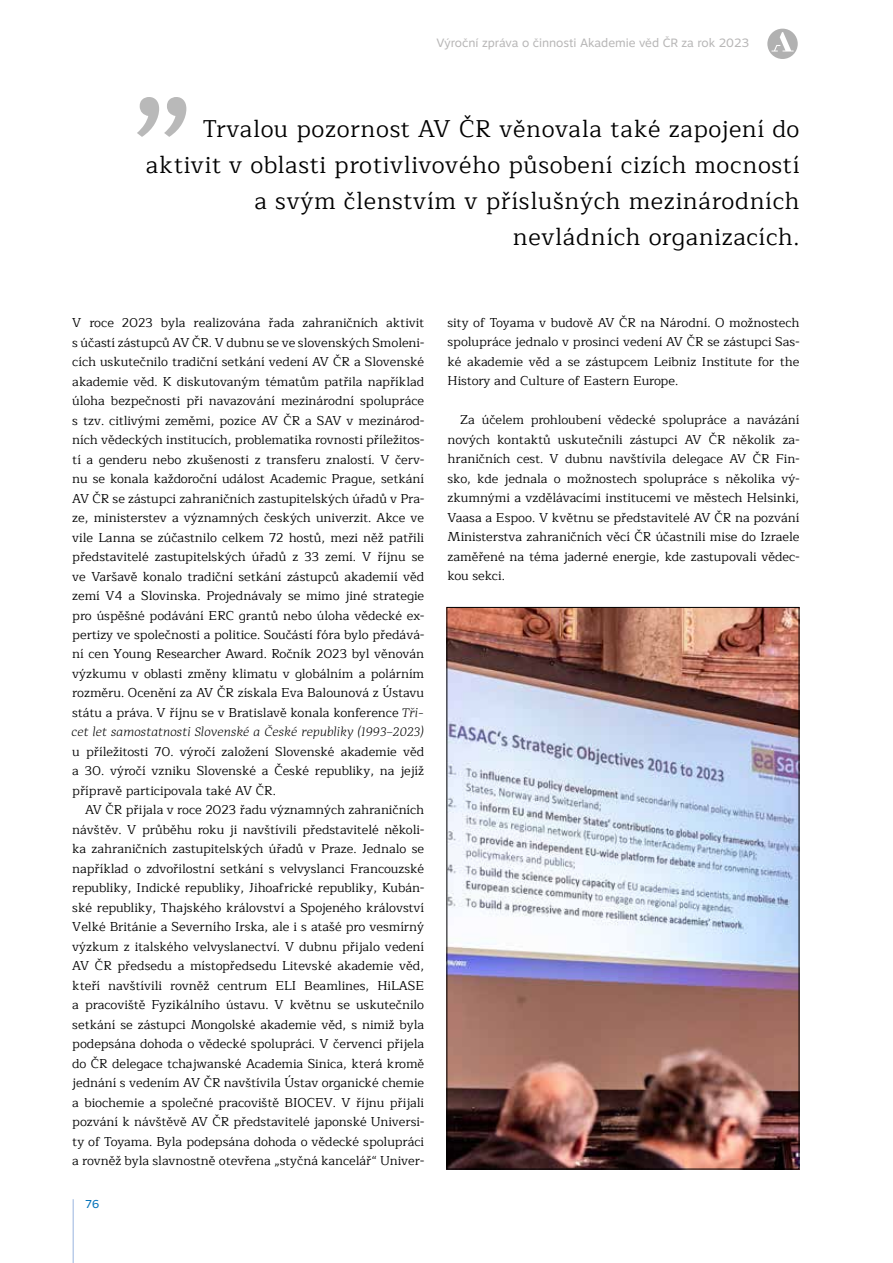
<style>
.page{position:relative;width:893px;height:1263px;background:#fff}
.page>*{position:absolute;margin:0;border:0;box-sizing:border-box;transform-origin:0 0}
.t1{font:165px "Motiva Sans";color:#646363}
.t2{font:24px/36px "Maitree";letter-spacing:.03em;color:#000;text-align:right}
.t3{font:12.75px/19.5px "Maitree";color:#000;text-align:justify}
.t4{font:italic 300 12.75px "Adagio Serif";color:#000}
.t5{font:12px "Motiva Sans";color:#b8b7b7}
.t6{font:11.4px "Motiva Sans";color:#0071b9}
.s1{font-family:"Adagio Serif";font-weight:300;font-style:italic}
</style>
<div class="page">
<hr style="left:73px;top:1199px;width:1px;height:64px;background:#98b3de">
<svg style="left:767px;top:29px;width:31px;height:30px"></svg>
<img style="left:448px;top:609px;width:349px;height:558px">
<p class="t5" style="left:436px;top:34px;width:314px">Výroční zpráva o činnosti Akademie věd ČR za rok 2023</p>
<h1 class="t1" style="left:131px;top:-62px;width:66px">„</h1>
<h2 class="t2" style="left:146px;top:111px;width:655px">Trvalou pozornost AV ČR věnovala také zapojení do aktivit v oblasti protivlivového působení cizích mocností a svým členstvím v příslušných mezinárodních nevládních organizacích.</h2>
<p class="t3" style="left:72px;top:313px;width:353px">V roce 2023 byla realizována řada zahraničních aktivit s účastí zástupců AV ČR. V dubnu se ve slovenských Smoleni&shy;cích uskutečnilo tradiční setkání vedení AV ČR a Slovenské akademie věd. K diskutovaným tématům patřila například úloha bezpečnosti při navazování mezinárodní spolupráce s tzv. citlivými zeměmi, pozice AV ČR a SAV v mezinárod&shy;ních vědeckých institucích, problematika rovnosti příležitos&shy;tí a genderu nebo zkušenosti z transferu znalostí. V červ&shy;nu se konala každoroční událost Academic Prague, setkání AV ČR se zástupci zahraničních zastupitelských úřadů v Pra&shy;ze, ministerstev a významných českých univerzit. Akce ve vile Lanna se zúčastnilo celkem 72 hostů, mezi něž patřili představitelé zastupitelských úřadů z 33 zemí. V říjnu se ve Varšavě konalo tradiční setkání zástupců akademií věd zemí V4 a Slovinska. Projednávaly se mimo jiné strategie pro úspěšné podávání ERC grantů nebo úloha vědecké ex&shy;pertizy ve společnosti a politice. Součástí fóra bylo předává&shy;ní cen Young Researcher Award. Ročník 2023 byl věnován výzkumu v oblasti změny klimatu v globálním a polárním rozměru. Ocenění za AV ČR získala Eva Balounová z Ústavu státu a práva. V říjnu se v Bratislavě konala konference <span class="s1">Tři-</span></p>
<p class="t4" style="left:72px;top:724px;width:353px">cet let samostatnosti Slovenské a České republiky (1993–2023)</p>
<p class="t3" style="left:72px;top:742px;width:353px">u příležitosti 70. výročí založení Slovenské akademie věd a 30. výročí vzniku Slovenské a České republiky, na jejíž přípravě participovala také AV ČR.</p>
<p class="t3" style="left:72px;top:800px;width:353px;text-indent:13px">AV ČR přijala v roce 2023 řadu významných zahraničních návštěv. V průběhu roku ji navštívili představitelé několi&shy;ka zahraničních zastupitelských úřadů v Praze. Jednalo se například o zdvořilostní setkání s velvyslanci Francouzské republiky, Indické republiky, Jihoafrické republiky, Kubán&shy;ské republiky, Thajského království a Spojeného království Velké Británie a Severního Irska, ale i s atašé pro vesmírný výzkum z italského velvyslanectví. V dubnu přijalo vedení AV ČR předsedu a místopředsedu Litevské akademie věd, kteří navštívili rovněž centrum ELI Beamlines, HiLASE a pracoviště Fyzikálního ústavu. V květnu se uskutečnilo setkání se zástupci Mongolské akademie věd, s nimiž byla podepsána dohoda o vědecké spolupráci. V červenci přijela do ČR delegace tchajwanské Academia Sinica, která kromě jednání s vedením AV ČR navštívila Ústav organické chemie a biochemie a společné pracoviště BIOCEV. V říjnu přijali pozvání k návštěvě AV ČR představitelé japonské Universi&shy;ty of Toyama. Byla podepsána dohoda o vědecké spolupráci a rovněž byla slavnostně otevřena „styčná kancelář“ Univer-</p>
<p class="t6" style="left:86px;top:1195px;width:15px">76</p>
<p class="t3" style="left:448px;top:313px;width:353px">sity of Toyama v budově AV ČR na Národní. O možnostech spolupráce jednalo v prosinci vedení AV ČR se zástupci Sas&shy;ké akademie věd a se zástupcem Leibniz Institute for the History and Culture of Eastern Europe.</p>
<p class="t3" style="left:448px;top:410px;width:353px;text-indent:13px">Za účelem prohloubení vědecké spolupráce a navázání nových kontaktů uskutečnili zástupci AV ČR několik za&shy;hraničních cest. V dubnu navštívila delegace AV ČR Fin&shy;sko, kde jednala o možnostech spolupráce s několika vý&shy;zkumnými a vzdělávacími institucemi ve městech Helsinki, Vaasa a Espoo. V květnu se představitelé AV ČR na pozvání Ministerstva zahraničních věcí ČR účastnili mise do Izraele zaměřené na téma jaderné energie, kde zastupovali vědec&shy;kou sekci.</p>
</div>
